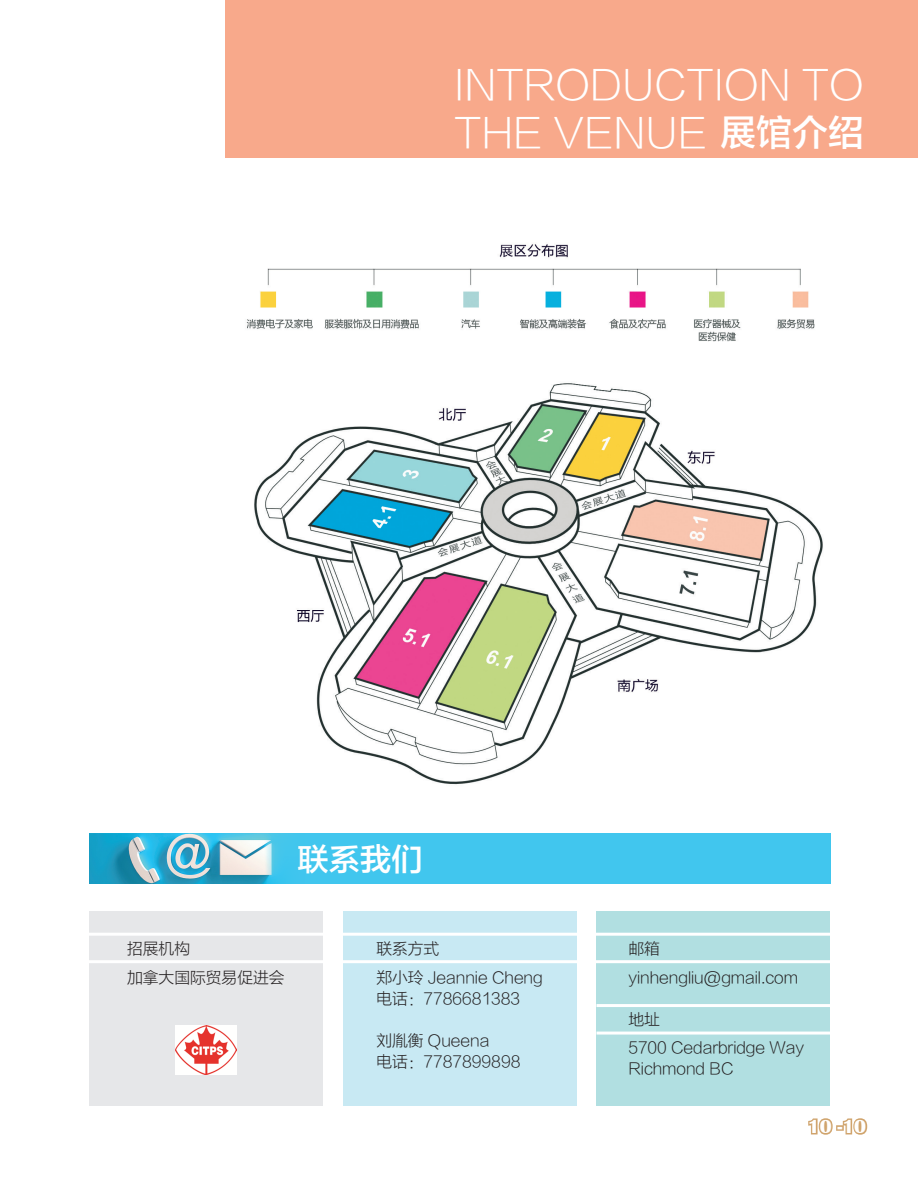
<style>
.page{position:relative;width:918px;height:1188px;background:#fff}
.page>*{position:absolute;margin:0;border:0;box-sizing:border-box;transform-origin:0 0}
.英文大标题{font:40.5px "FZLTXHK GBK1 0";color:#fff}
.金色中文标题{font:36px "FZLTZHK GBK1 0";color:#fff}
.金色中文标题-2{font:31.35px "FZLTZHK GBK1 0";color:#fff}
.t1{font:700 19.5px "Britannic";color:#fff}
.t2{font:15.75px "FZLTXHK GBK1 0";color:#231f20}
</style>
<div class="page">
<div style="left:89px;top:834px;width:741px;height:50px;background:#41c6ee"></div>
<div style="left:343px;top:911px;width:234px;height:194px;background:#c8e9f3"></div>
<div style="left:89px;top:911px;width:234px;height:194px;background:#e6e7e9"></div>
<div style="left:596px;top:911px;width:234px;height:194px;background:#b1dfe1"></div>
<div style="left:226px;top:0;width:692px;height:158px;background:#f8a98b"></div>
<img style="left:246px;top:244px;width:577px;height:541px">
<hr style="left:57px;top:933px;width:793px;height:3px;background:#fff">
<hr style="left:57px;top:960px;width:793px;height:3px;background:#fff">
<hr style="left:596px;top:1004px;width:244px;height:3px;background:#fff">
<hr style="left:596px;top:1032px;width:244px;height:3px;background:#fff">
<img style="left:176px;top:1025px;width:60px;height:49px">
<img style="left:89px;top:834px;width:193px;height:50px">
<svg style="left:808px;top:1118px;width:25px;height:17px"></svg>
<div style="left:836px;top:1125px;width:8px;height:6px;border:3px solid #d0a46d"></div>
<svg style="left:841px;top:1118px;width:27px;height:17px"></svg>
<p class="英文大标题" style="left:454px;top:62px;width:411px">INTRODUCTION TO</p>
<p class="英文大标题" style="left:454px;top:111px;width:255px">THE VENUE</p>
<p class="金色中文标题" style="left:720px;top:113px;width:145px">展馆介绍</p>
<p class="金色中文标题-2" style="left:298px;top:842px;width:127px">联系我们</p>
<p class="t2" style="left:127px;top:940px;width:65px">招展机构</p>
<p class="t2" style="left:127px;top:969px;width:159px">加拿大国际贸易促进会</p>
<p class="t2" style="left:376px;top:940px;width:64px">联系方式</p>
<p class="t2" style="left:376px;top:969px;width:168px">郑小玲 Jeannie Cheng</p>
<p class="t2" style="left:376px;top:990px;width:145px">电话：7786681383</p>
<p class="t2" style="left:376px;top:1032px;width:114px">刘胤衡 Queena</p>
<p class="t2" style="left:376px;top:1053px;width:146px">电话：7787899898</p>
<p class="t2" style="left:628px;top:940px;width:33px">邮箱</p>
<p class="t2" style="left:628px;top:969px;width:171px">yinhengliu@gmail.com</p>
<p class="t2" style="left:628px;top:1011px;width:33px">地址</p>
<p class="t2" style="left:628px;top:1039px;width:177px">5700 Cedarbridge Way</p>
<p class="t2" style="left:628px;top:1060px;width:107px">Richmond BC</p>
<p class="t1" style="left:808px;top:1116px;width:60px">10 -10</p>
</div>
